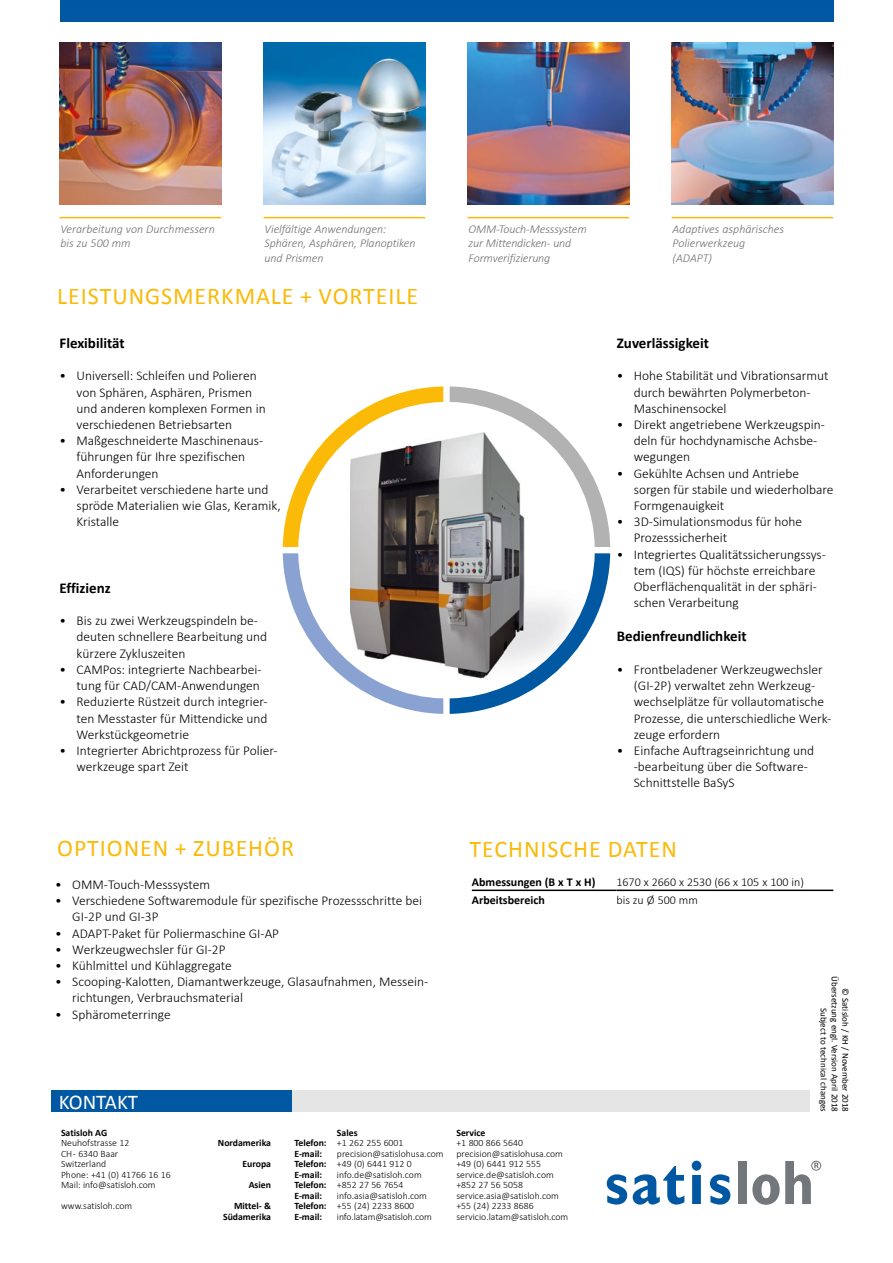
<style>
.page{position:relative;width:893px;height:1263px;background:#fff}
.page>*{position:absolute;margin:0;border:0;box-sizing:border-box;transform-origin:0 0}
.t1{font:24px "Calibri";letter-spacing:.04em;color:#fbba07}
.t2{font:21px "Calibri";color:#fff}
.t3{font:700 15px "Calibri";color:#000}
.t4{font:300 13.5px/16.2px "Calibri";color:#000}
.t5{font:italic 300 12px/14.4px "Calibri";letter-spacing:-.005em;color:#706f6f}
.t6{font:300 12px "Calibri";color:#000}
.t7{font:700 12px "Calibri";color:#000}
.t8{font:300 9.75px "Calibri";color:#000}
.t9{font:700 9.75px/10.5px "Calibri";color:#000;text-align:right}
.t10{font:9px "Calibri";color:#000}
.s1{font-weight:700}
</style>
<div class="page">
<div style="left:60px;top:0;width:773px;height:21px;background:#0058a2"></div>
<hr style="left:60px;top:217px;width:161px;height:1px;background:#fbba07">
<svg style="left:607px;top:1174px;width:20px;height:30px"></svg>
<svg style="left:633px;top:1166px;width:51px;height:38px"></svg>
<svg style="left:692px;top:1161px;width:9px;height:43px"></svg>
<svg style="left:710px;top:1174px;width:20px;height:30px"></svg>
<div style="left:738px;top:1161px;width:9px;height:43px;background:#71777a"></div>
<svg style="left:752px;top:1161px;width:67px;height:44px"></svg>
<div style="left:811px;top:1161px;width:10px;height:10px;border:1px solid #71777a;border-radius:50%"></div>
<div style="left:140px;top:1090px;width:670px;height:21px;background:#e5e5e5"></div>
<div style="left:51px;top:1090px;width:241px;height:21px;background:#0058a2"></div>
<img style="left:60px;top:43px;width:161px;height:161px">
<img style="left:468px;top:43px;width:161px;height:161px">
<hr style="left:468px;top:217px;width:161px;height:1px;background:#fbba07">
<hr style="left:264px;top:217px;width:161px;height:1px;background:#fbba07">
<img style="left:264px;top:43px;width:161px;height:161px">
<img style="left:672px;top:43px;width:161px;height:161px">
<hr style="left:672px;top:217px;width:161px;height:1px;background:#fbba07">
<hr style="left:472px;top:889px;width:144px;height:2px;background:#000">
<hr style="left:616px;top:889px;width:217px;height:2px;background:#000">
<img style="left:350px;top:439px;width:175px;height:228px">
<svg style="left:450px;top:386px;width:160px;height:161px"></svg>
<svg style="left:283px;top:386px;width:160px;height:161px"></svg>
<svg style="left:450px;top:553px;width:160px;height:161px"></svg>
<svg style="left:283px;top:553px;width:160px;height:161px"></svg>
<p class="t5" style="left:60px;top:221px;width:156px">Verarbeitung von Durchmessern bis zu 500 mm</p>
<p class="t5" style="left:264px;top:221px;width:153px">Vielfältige Anwendungen:<br>Sphären, Asphären, Planoptiken und Prismen</p>
<p class="t5" style="left:673px;top:221px;width:113px">Adaptives asphärisches<br>Polierwerkzeug</p>
<p class="t5" style="left:468px;top:221px;width:120px">OMM-Touch-Messsystem zur Mittendicken- und<br>Formverifizierung</p>
<p class="t5" style="left:673px;top:250px;width:41px">(ADAPT)</p>
<p class="t1" style="left:57px;top:280px;width:363px">LEISTUNGSMERKMALE + VORTEILE</p>
<p class="t3" style="left:60px;top:332px;width:67px">Flexibilität</p>
<p class="t4" style="left:77px;top:368px;width:191px;text-indent:-17px">• Universell: Schleifen und Polieren von Sphären, Asphären, Prismen und anderen komplexen Formen in verschiedenen Betriebsarten</p>
<p class="t4" style="left:77px;top:432px;width:188px;text-indent:-17px">• Maßgeschneiderte Maschinenaus&shy;führungen für Ihre spezifischen<br>Anforderungen</p>
<p class="t4" style="left:77px;top:481px;width:206px;text-indent:-17px">• Verarbeitet verschiedene harte und spröde Materialien wie Glas, Keramik,<br>Kristalle</p>
<p class="t3" style="left:60px;top:577px;width:53px">Effizienz</p>
<p class="t4" style="left:77px;top:612px;width:192px;text-indent:-17px">• Bis zu zwei Werkzeugspindeln be&shy;deuten schnellere Bearbeitung und kürzere Zykluszeiten</p>
<p class="t4" style="left:60px;top:661px;width:204px;text-align:right">• CAMPos: integrierte Nachbearbei&shy;tung für CAD/CAM-Anwendungen</p>
<p class="t4" style="left:77px;top:693px;width:193px;text-align:justify;text-indent:-17px">• Reduzierte Rüstzeit durch integrier&shy;ten Messtaster für Mittendicke und Werkstückgeometrie</p>
<p class="t4" style="left:77px;top:742px;width:203px;text-indent:-17px">• Integrierter Abrichtprozess für Polier&shy;werkzeuge spart Zeit</p>
<p class="t1" style="left:57px;top:831px;width:238px">OPTIONEN + ZUBEHÖR</p>
<p class="t4" style="left:55px;top:876px;width:156px">• OMM-Touch-Messsystem</p>
<p class="t4" style="left:72px;top:892px;width:351px;text-indent:-17px">• Verschiedene Softwaremodule für spezifische Prozessschritte bei<br>GI-2P und GI-3P</p>
<p class="t4" style="left:55px;top:925px;width:225px">• ADAPT-Paket für Poliermaschine GI-AP</p>
<p class="t4" style="left:55px;top:941px;width:172px">• Werkzeugwechsler für GI-2P</p>
<p class="t4" style="left:55px;top:957px;width:178px">• Kühlmittel und Kühlaggregate</p>
<p class="t4" style="left:72px;top:973px;width:357px;text-indent:-17px">• Scooping-Kalotten, Diamantwerkzeuge, Glasaufnahmen, Messein&shy;richtungen, Verbrauchsmaterial</p>
<p class="t4" style="left:55px;top:1006px;width:117px">• Sphärometerringe</p>
<p class="t2" style="left:59px;top:1087px;width:81px">KONTAKT</p>
<p class="t3" style="left:617px;top:332px;width:94px">Zuverlässigkeit</p>
<p class="t4" style="left:634px;top:368px;width:196px;text-indent:-17px">• Hohe Stabilität und Vibrationsarmut durch bewährten Polymerbeton-<br>Maschinensockel</p>
<p class="t4" style="left:634px;top:416px;width:193px;text-indent:-17px">• Direkt angetriebene Werkzeugspin&shy;deln für hochdynamische Achsbe&shy;wegungen</p>
<p class="t4" style="left:634px;top:465px;width:201px;text-indent:-17px">• Gekühlte Achsen und Antriebe sorgen für stabile und wiederholbare<br>Formgenauigkeit</p>
<p class="t4" style="left:634px;top:513px;width:170px;text-indent:-17px">• 3D-Simulationsmodus für hohe<br>Prozesssicherheit</p>
<p class="t4" style="left:634px;top:546px;width:194px;text-indent:-17px">• Integriertes Qualitätssicherungssys&shy;tem (IQS) für höchste erreichbare Oberflächenqualität in der sphäri&shy;schen Verarbeitung</p>
<p class="t3" style="left:617px;top:626px;width:131px">Bedienfreundlichkeit</p>
<p class="t4" style="left:634px;top:661px;width:199px;text-indent:-17px">• Frontbeladener Werkzeugwechsler (GI-2P) verwaltet zehn Werkzeug&shy;wechselplätze für vollautomatische<br>Prozesse, die unterschiedliche Werk&shy;zeuge erfordern</p>
<p class="t4" style="left:634px;top:742px;width:182px;text-indent:-17px">• Einfache Auftragseinrichtung und -bearbeitung über die Software-<br>Schnittstelle BaSyS</p>
<p class="t1" style="left:470px;top:833px;width:209px">TECHNISCHE DATEN</p>
<p class="t7" style="left:472px;top:873px;width:125px">Abmessungen (B x T x H)</p>
<p class="t6" style="left:616px;top:875px;width:189px">1670 x 2660 x 2530 (66 x 105 x 100 in)</p>
<p class="t7" style="left:472px;top:891px;width:74px">Arbeitsbereich</p>
<p class="t6" style="left:616px;top:892px;width:83px">bis zu Ø 500 mm</p>
<p class="t10" style="left:841px;top:976px;width:137px;rotate:90deg">Übersetzung engl. Version April 2018</p>
<p class="t10" style="left:852px;top:988px;width:125px;rotate:90deg">© Satisloh / KH / November 2018</p>
<p class="t10" style="left:830px;top:1008px;width:106px;rotate:90deg">Subject to technical changes</p>
<p class="t9" style="left:61px;top:1127px;width:48px">Satisloh AG</p>
<p class="t8" style="left:61px;top:1137px;width:70px">Neuhofstrasse 12</p>
<p class="t8" style="left:61px;top:1148px;width:59px">CH - 6340 Baar</p>
<p class="t8" style="left:61px;top:1158px;width:47px">Switzerland</p>
<p class="t8" style="left:61px;top:1169px;width:111px">Phone: +41 (0) 41766 16 16</p>
<p class="t8" style="left:61px;top:1179px;width:96px">Mail: info@satisloh.com</p>
<p class="t8" style="left:61px;top:1200px;width:73px">www.satisloh.com</p>
<p class="t9" style="left:218px;top:1137px;width:55px">Nordamerika</p>
<p class="t9" style="left:242px;top:1158px;width:30px">Europa</p>
<p class="t9" style="left:249px;top:1179px;width:24px">Asien</p>
<p class="t9" style="left:223px;top:1200px;width:49px">Mittel- &amp;<br>Südamerika</p>
<p class="t9" style="left:337px;top:1127px;width:22px">Sales</p>
<p class="t9" style="left:456px;top:1127px;width:31px">Service</p>
<p class="t8" style="left:294px;top:1137px;width:111px"><span class="s1">Telefon:</span> +1 262 255 6001</p>
<p class="t8" style="left:456px;top:1137px;width:68px">+1 800 866 5640</p>
<p class="t9" style="left:294px;top:1148px;width:29px">E-mail:</p>
<p class="t8" style="left:337px;top:1147px;width:108px">precision@satislohusa.com</p>
<p class="t8" style="left:456px;top:1147px;width:108px">precision@satislohusa.com</p>
<p class="t8" style="left:294px;top:1158px;width:119px"><span class="s1">Telefon:</span> +49 (0) 6441 912 0</p>
<p class="t8" style="left:456px;top:1158px;width:86px">+49 (0) 6441 912 555</p>
<p class="t9" style="left:294px;top:1169px;width:29px">E-mail:</p>
<p class="t8" style="left:337px;top:1168px;width:86px">info.de@satisloh.com</p>
<p class="t8" style="left:456px;top:1168px;width:99px">service.de@satisloh.com</p>
<p class="t8" style="left:294px;top:1179px;width:111px"><span class="s1">Telefon:</span> +852 27 56 7654</p>
<p class="t8" style="left:456px;top:1179px;width:68px">+852 27 56 5058</p>
<p class="t9" style="left:294px;top:1190px;width:29px">E-mail:</p>
<p class="t8" style="left:337px;top:1189px;width:92px">info.asia@satisloh.com</p>
<p class="t8" style="left:456px;top:1189px;width:104px">service.asia@satisloh.com</p>
<p class="t8" style="left:294px;top:1200px;width:121px"><span class="s1">Telefon:</span> +55 (24) 2233 8600</p>
<p class="t8" style="left:456px;top:1200px;width:79px">+55 (24) 2233 8686</p>
<p class="t9" style="left:294px;top:1211px;width:29px">E-mail:</p>
<p class="t8" style="left:337px;top:1210px;width:96px">info.latam@satisloh.com</p>
<p class="t8" style="left:456px;top:1210px;width:113px">servicio.latam@satisloh.com</p>
</div>
